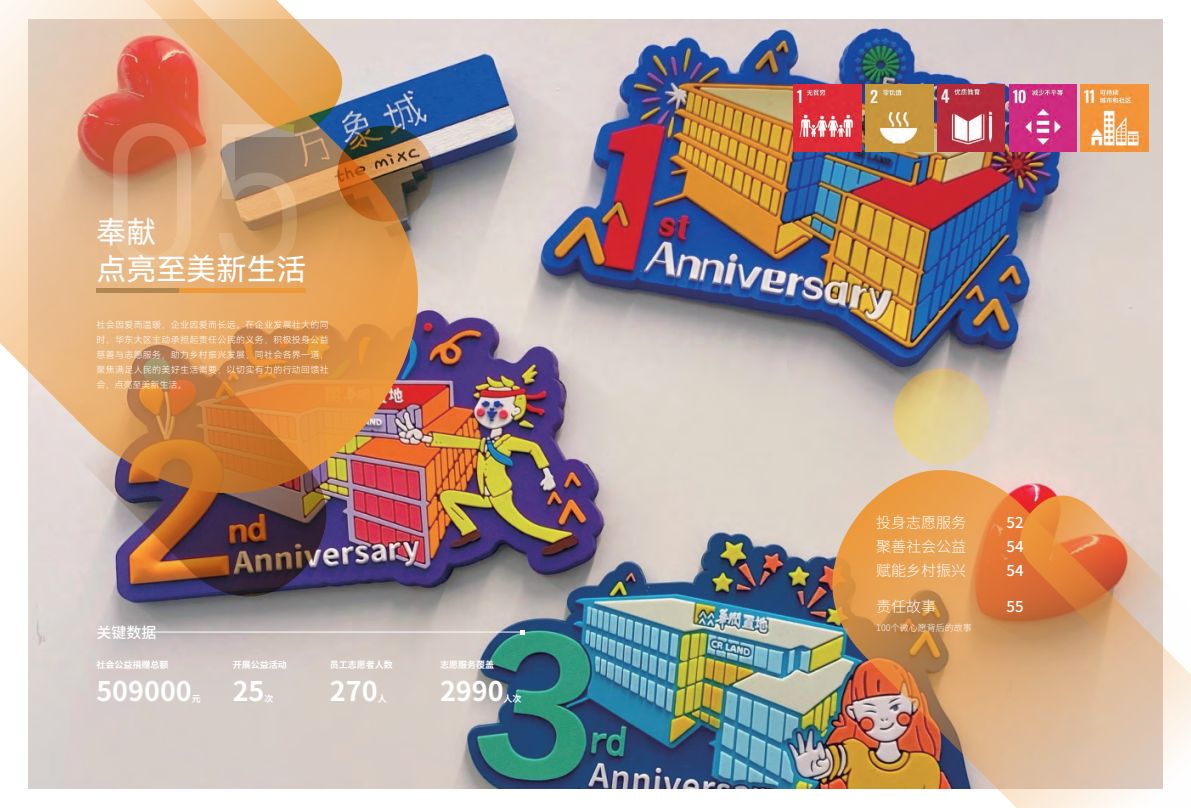
<style>
.page{position:relative;width:1191px;height:808px;background:#fff}
.page>*{position:absolute;margin:0;border:0;box-sizing:border-box;transform-origin:0 0}
.t1{font:200px "DIN";color:#fff}
.t2{font:30px/37px "Harmony OS Sans SC";color:#fff}
.t3{font:700 27px "Source Han Sans CN";color:#fff}
.t4{font:300 15px/24px "Source Han Sans CN";color:#fff;text-align:justify}
.t5{font:500 15px/24px "Source Han Sans CN";color:#fff;text-align:justify}
.t6{font:9px/15px "Harmony OS Sans SC Light";letter-spacing:.035em;color:#fff;text-align:justify}
.t7{font:700 9px "Source Han Sans CN";color:#fff}
.t8{font:300 9px "Source Han Sans CN";color:#fff}
</style>
<div class="page">
<img style="left:28px;top:20px;width:1134px;height:768px">
<img style="left:0;top:0;width:492px;height:567px">
<img style="left:10px;top:280px;width:347px;height:347px">
<svg style="left:57px;top:0;width:303px;height:150px;background:#daa07f"></svg>
<img style="left:337px;top:126px;width:96px;height:96px;border-radius:50%">
<hr style="left:96px;top:288px;width:83px;height:4px;background:#b18651">
<hr style="left:179px;top:288px;width:126px;height:4px;background:#ed993a">
<hr style="left:155px;top:631px;width:367px;height:1px;background:#fff">
<svg style="left:520px;top:630px;width:4px;height:4px"></svg>
<img style="left:790px;top:428px;width:400px;height:380px">
<svg style="left:1004px;top:480px;width:187px;height:262px;background:#e0b08f"></svg>
<svg style="left:893px;top:369px;width:96px;height:96px;background:#dfcc94"></svg>
<img style="left:865px;top:84px;width:68px;height:68px">
<img style="left:794px;top:84px;width:67px;height:68px">
<img style="left:937px;top:84px;width:68px;height:68px">
<img style="left:1009px;top:84px;width:67px;height:68px">
<img style="left:1081px;top:84px;width:67px;height:68px">
<h1 class="t1" style="left:100px;top:70px;width:210px">05</h1>
<h2 class="t2" style="left:96px;top:212px;width:211px">奉献<br>点亮至美新生活</h2>
<p class="t6" style="left:96px;top:317px;width:234px">社会因爱而温暖，企业因爱而长远。在企业发展壮大的同时，华东大区主动承担起责任公民的义务，积极投身公益慈善与志愿服务，助力乡村振兴发展，同社会各界一道，聚焦满足人民的美好生活需要，以切实有力的行动回馈社会，点亮至美新生活。</p>
<h3 class="t5" style="left:96px;top:621px;width:61px">关键数据</h3>
<p class="t7" style="left:96px;top:660px;width:73px">社会公益捐赠总额</p>
<h3 class="t3" style="left:96px;top:676px;width:97px">509000</h3>
<p class="t7" style="left:192px;top:694px;width:10px">元</p>
<p class="t7" style="left:233px;top:660px;width:56px">开展公益活动</p>
<h3 class="t3" style="left:233px;top:676px;width:33px">25</h3>
<p class="t7" style="left:264px;top:694px;width:10px">次</p>
<p class="t7" style="left:330px;top:660px;width:64px">员工志愿者人数</p>
<h3 class="t3" style="left:330px;top:676px;width:49px">270</h3>
<p class="t7" style="left:378px;top:694px;width:10px">人</p>
<p class="t7" style="left:440px;top:660px;width:55px">志愿服务覆盖</p>
<h3 class="t3" style="left:440px;top:676px;width:65px">2990</h3>
<p class="t7" style="left:503px;top:694px;width:19px">人次</p>
<h3 class="t4" style="left:876px;top:511px;width:91px">投身志愿服务聚善社会公益赋能乡村振兴</h3>
<h3 class="t5" style="left:1006px;top:511px;width:19px">52<br>54<br>54</h3>
<h3 class="t4" style="left:876px;top:595px;width:61px">责任故事</h3>
<h3 class="t5" style="left:1006px;top:595px;width:19px">55</h3>
<p class="t8" style="left:876px;top:623px;width:97px">100个微心愿背后的故事</p>
</div>
